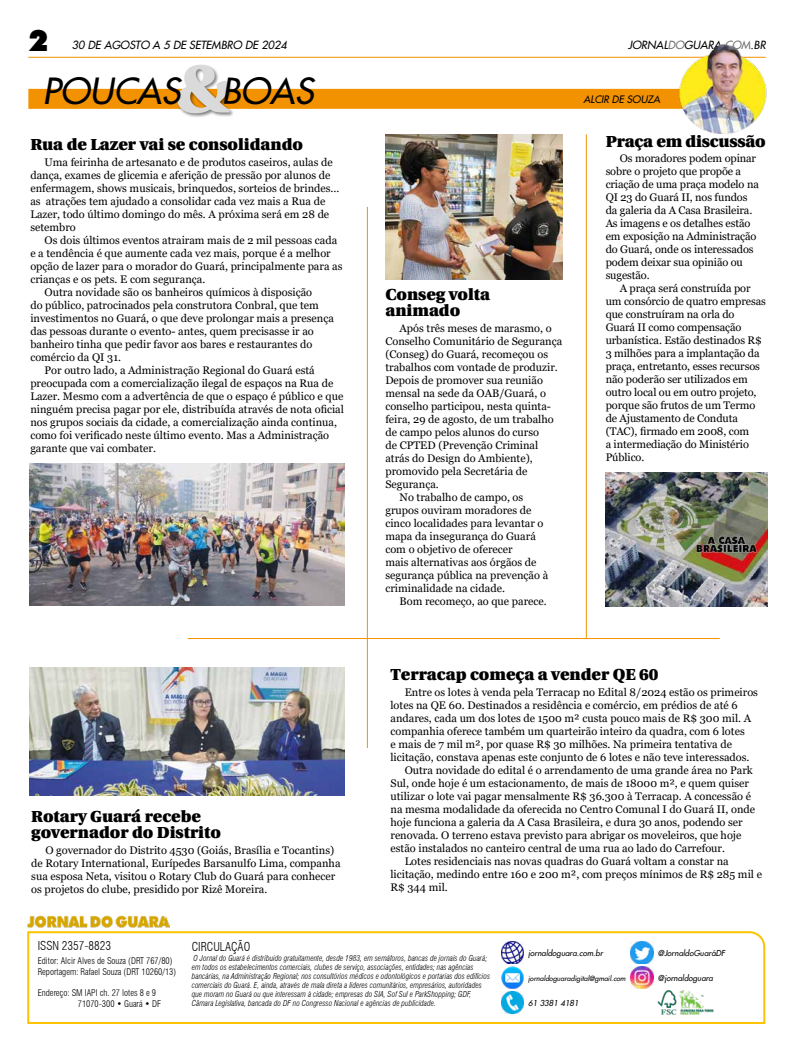
<style>
.page{position:relative;width:794px;height:1049px;background:#fff}
.page>*{position:absolute;margin:0;border:0;box-sizing:border-box;transform-origin:0 0}
.t1{font:900 70px "Utopia";color:#dadada}
.t2{font:italic 35px "Futura 2";color:#000}
.t3{font:900 29.6px "Futura BT";color:#000}
.t4{font:900 16px/16px "Utopia";color:#000}
.t5{font:300 condensed 12px "Swiss 721 BT";color:#000}
.t6{font:11px/13px "Georgia";color:#000}
.t7{font:italic 11px "Futura 2";color:#000}
.t8{font:italic 10px "Futura 2";color:#000}
.t9{font:300 condensed 9px/10.8px "Swiss 721 BT";color:#000}
.t10{font:italic 300 condensed 8px/9px "Swiss 721 BT";color:#000}
.t11{font:italic 8px "Futura 2";color:#000}
.t12{font:italic 7px "Futura 2";color:#000}
.s1{color:#706f6f}
</style>
<div class="page">
<hr style="left:28px;top:57px;width:737px;height:1px;background:#f39200">
<svg style="left:27px;top:931px;width:739px;height:93px"></svg>
<img style="left:27px;top:915px;width:142px;height:20px">
<img style="left:631px;top:942px;width:22px;height:22px">
<img style="left:631px;top:966px;width:22px;height:22px">
<img style="left:653px;top:983px;width:65px;height:39px">
<img style="left:501px;top:942px;width:22px;height:22px">
<img style="left:501px;top:966px;width:22px;height:22px">
<img style="left:501px;top:991px;width:22px;height:22px">
<div style="left:28px;top:89px;width:665px;height:20px;background:#f39200"></div>
<div style="left:176px;top:64px;width:58px;height:54px;background:#000;opacity:.5"></div>
<img style="left:676px;top:43px;width:91px;height:91px">
<img style="left:29px;top:668px;width:315px;height:127px">
<img style="left:385px;top:134px;width:177px;height:145px">
<img style="left:29px;top:464px;width:315px;height:141px">
<img style="left:605px;top:472px;width:162px;height:134px">
<hr style="left:188px;top:638px;width:532px;height:1px;background:#f39200">
<hr style="left:586px;top:134px;width:1px;height:504px;background:#f39200">
<hr style="left:367px;top:207px;width:1px;height:541px;background:#f39200">
<h3 class="t3" style="left:28px;top:22px;width:22px">2</h3>
<p class="t7" style="left:72px;top:37px;width:216px">30 DE AGOSTO A 5 DE SETEMBRO DE 2024</p>
<p class="t7" style="left:628px;top:38px;width:139px">JORNAL<span class="s1">DO</span>GUARA<span class="s1">.COM</span>.BR</p>
<h1 class="t1" style="left:175px;top:48px;width:57px">&amp;</h1>
<h2 class="t2" style="left:43px;top:68px;width:273px">POUCAS BOAS</h2>
<h3 class="t4" style="left:30px;top:136px;width:274px">Rua de Lazer vai se consolidando</h3>
<p class="t6" style="left:30px;top:156px;width:311px;text-indent:14px">Uma feirinha de artesanato e de produtos caseiros, aulas de dança, exames de glicemia e aferição de pressão por alunos de enfermagem, shows musicais, brinquedos, sorteios de brindes... as atrações tem ajudado a consolidar cada vez mais a Rua de Lazer, todo último domingo do mês. A próxima será em 28 de setembro</p>
<p class="t6" style="left:45px;top:234px;width:294px">Os dois últimos eventos atrairam mais de 2 mil pessoas cada</p>
<p class="t6" style="left:30px;top:247px;width:302px">e a tendência é que aumente cada vez mais, porque é a melhor</p>
<p class="t6" style="left:30px;top:260px;width:314px">opção de lazer para o morador do Guará, principalmente para as</p>
<p class="t6" style="left:30px;top:273px;width:176px">crianças e os pets. E com segurança.</p>
<p class="t6" style="left:45px;top:286px;width:269px">Outra novidade são os banheiros químicos à disposição</p>
<p class="t6" style="left:30px;top:299px;width:290px">do público, patrocinados pela construtora Conbral, que tem</p>
<p class="t6" style="left:30px;top:312px;width:305px">investimentos no Guará, o que deve prolongar mais a presença</p>
<p class="t6" style="left:30px;top:325px;width:285px">das pessoas durante o evento- antes, quem precisasse ir ao</p>
<p class="t6" style="left:30px;top:338px;width:284px">banheiro tinha que pedir favor aos bares e restaurantes do</p>
<p class="t6" style="left:30px;top:351px;width:92px">comércio da QI 31.</p>
<p class="t6" style="left:45px;top:364px;width:272px">Por outro lado, a Administração Regional do Guará está</p>
<p class="t6" style="left:30px;top:377px;width:304px">preocupada com a comercialização ilegal de espaços na Rua de</p>
<p class="t6" style="left:30px;top:390px;width:314px">Lazer. Mesmo com a advertência de que o espaço é público e que</p>
<p class="t6" style="left:30px;top:403px;width:315px">ninguém precisa pagar por ele, distribuída através de nota oficial</p>
<p class="t6" style="left:30px;top:416px;width:308px">nos grupos sociais da cidade, a comercialização ainda continua,</p>
<p class="t6" style="left:30px;top:429px;width:300px">como foi verificado neste último evento. Mas a Administração</p>
<p class="t6" style="left:30px;top:442px;width:127px">garante que vai combater.</p>
<h3 class="t4" style="left:31px;top:809px;width:191px">Rotary Guará recebe governador do Distrito</h3>
<p class="t6" style="left:31px;top:844px;width:311px;text-indent:14px">O governador do Distrito 4530 (Goiás, Brasília e Tocantins) de Rotary International, Eurípedes Barsanulfo Lima, companha sua esposa Neta, visitou o Rotary Club do Guará para conhecer os projetos do clube, presidido por Rizê Moreira.</p>
<h3 class="t4" style="left:385px;top:287px;width:106px">Conseg volta animado</h3>
<p class="t6" style="left:399px;top:322px;width:153px">Após três meses de marasmo, o</p>
<p class="t6" style="left:385px;top:335px;width:178px">Conselho Comunitário de Segurança</p>
<p class="t6" style="left:385px;top:348px;width:164px">(Conseg) do Guará, recomeçou os</p>
<p class="t6" style="left:385px;top:361px;width:174px">trabalhos com vontade de produzir.</p>
<p class="t6" style="left:385px;top:374px;width:159px">Depois de promover sua reunião</p>
<p class="t6" style="left:385px;top:387px;width:162px">mensal na sede da OAB/Guará, o</p>
<p class="t6" style="left:385px;top:400px;width:167px">conselho participou, nesta quinta-</p>
<p class="t6" style="left:385px;top:413px;width:170px">feira, 29 de agosto, de um trabalho</p>
<p class="t6" style="left:385px;top:426px;width:155px">de campo pelos alunos do curso</p>
<p class="t6" style="left:385px;top:439px;width:154px">de CPTED (Prevenção Criminal</p>
<p class="t6" style="left:385px;top:452px;width:149px">atrás do Design do Ambiente),</p>
<p class="t6" style="left:385px;top:465px;width:144px">promovido pela Secretária de</p>
<p class="t6" style="left:385px;top:478px;width:55px">Segurança.</p>
<p class="t6" style="left:399px;top:491px;width:125px">No trabalho de campo, os</p>
<p class="t6" style="left:385px;top:504px;width:148px">grupos ouviram moradores de</p>
<p class="t6" style="left:385px;top:517px;width:160px">cinco localidades para levantar o</p>
<p class="t6" style="left:385px;top:530px;width:152px">mapa da insegurança do Guará</p>
<p class="t6" style="left:385px;top:543px;width:129px">com o objetivo de oferecer</p>
<p class="t6" style="left:385px;top:556px;width:153px">mais alternativas aos órgãos de</p>
<p class="t6" style="left:385px;top:569px;width:164px">segurança pública na prevenção à</p>
<p class="t6" style="left:385px;top:582px;width:121px">criminalidade na cidade.</p>
<p class="t6" style="left:399px;top:595px;width:149px">Bom recomeço, ao que parece.</p>
<p class="t8" style="left:583px;top:93px;width:78px">ALCIR DE SOUZA</p>
<h3 class="t4" style="left:605px;top:133px;width:162px">Praça em discussão</h3>
<p class="t6" style="left:605px;top:152px;width:155px;text-indent:14px">Os moradores podem opinar sobre o projeto que propõe a criação de uma praça modelo na<br>QI 23 do Guará II, nos fundos da galeria da A Casa Brasileira.<br>As imagens e os detalhes estão em exposição na Administração do Guará, onde os interessados podem deixar sua opinião ou sugestão.</p>
<p class="t6" style="left:605px;top:282px;width:162px;text-indent:14px">A praça será construída por um consórcio de quatro empresas que construíram na orla do<br>Guará II como compensação urbanística. Estão destinados R$<br>3 milhões para a implantação da praça, entretanto, esses recursos não poderão ser utilizados em outro local ou em outro projeto, porque são frutos de um Termo de Ajustamento de Conduta (TAC), firmado em 2008, com<br>a intermediação do Ministério<br>Público.</p>
<h3 class="t4" style="left:390px;top:666px;width:269px">Terracap começa a vender QE 60</h3>
<p class="t6" style="left:405px;top:685px;width:355px">Entre os lotes à venda pela Terracap no Edital 8/2024 estão os primeiros</p>
<p class="t6" style="left:390px;top:698px;width:349px">lotes na QE 60. Destinados a residência e comércio, em prédios de até 6</p>
<p class="t6" style="left:390px;top:711px;width:362px">andares, cada um dos lotes de 1500 m² custa pouco mais de R$ 300 mil. A</p>
<p class="t6" style="left:390px;top:724px;width:356px">companhia oferece também um quarteirão inteiro da quadra, com 6 lotes</p>
<p class="t6" style="left:390px;top:737px;width:343px">e mais de 7 mil m², por quase R$ 30 milhões. Na primeira tentativa de</p>
<p class="t6" style="left:390px;top:750px;width:360px">licitação, constava apenas este conjunto de 6 lotes e não teve interessados.</p>
<p class="t6" style="left:405px;top:763px;width:350px">Outra novidade do edital é o arrendamento de uma grande área no Park</p>
<p class="t6" style="left:390px;top:776px;width:360px">Sul, onde hoje é um estacionamento, de mais de 18000 m², e quem quiser</p>
<p class="t6" style="left:390px;top:789px;width:362px">utilizar o lote vai pagar mensalmente R$ 36.300 à Terracap. A concessão é</p>
<p class="t6" style="left:390px;top:802px;width:366px">na mesma modalidade da oferecida no Centro Comunal I do Guará II, onde</p>
<p class="t6" style="left:390px;top:815px;width:354px">hoje funciona a galeria da A Casa Brasileira, e dura 30 anos, podendo ser</p>
<p class="t6" style="left:390px;top:828px;width:352px">renovada. O terreno estava previsto para abrigar os moveleiros, que hoje</p>
<p class="t6" style="left:390px;top:841px;width:336px">estão instalados no canteiro central de uma rua ao lado do Carrefour.</p>
<p class="t6" style="left:405px;top:854px;width:326px">Lotes residenciais nas novas quadras do Guará voltam a constar na</p>
<p class="t6" style="left:390px;top:867px;width:373px">licitação, medindo entre 160 e 200 m², com preços mínimos de R$ 285 mil e</p>
<p class="t6" style="left:390px;top:880px;width:59px">R$ 344 mil.</p>
<p class="t5" style="left:38px;top:938px;width:75px">ISSN 2357-8823</p>
<p class="t9" style="left:38px;top:955px;width:140px">Editor: Alcir Alves de Souza (DRT 767/80)<br>Reportagem: Rafael Souza (DRT 10260/13)</p>
<p class="t9" style="left:78px;top:988px;width:85px;text-indent:-40px">Endereço: SM IAPI ch. 27 lotes 8 e 9<br>71070-300 • Guará • DF</p>
<p class="t5" style="left:192px;top:939px;width:60px">CIRCULAÇÃO</p>
<p class="t11" style="left:658px;top:947px;width:68px">@JornaldoGuaráDF</p>
<p class="t11" style="left:658px;top:972px;width:57px">@jornaldoguara</p>
<p class="t11" style="left:528px;top:947px;width:76px">jornaldoguara.com.br</p>
<p class="t12" style="left:528px;top:973px;width:99px">jornaldoguaradigital@gmail.com</p>
<p class="t11" style="left:528px;top:997px;width:52px">61 3381 4181</p>
<p class="t10" style="left:192px;top:954px;width:300px">O Jornal do Guará é distribuído gratuitamente, desde 1983, em semáforos, bancas de jornais do Guará; em todos os estabelecimentos comerciais, clubes de serviço, associações, entidades; nas agências bancárias, na Administração Regional; nos consultórios médicos e odontológicos e portarias dos edifícios comerciais do Guará. E, ainda, através de mala direta a líderes comunitários, empresários, autoridades que moram no Guará ou que interessam à cidade; empresas do SIA, Sof Sul e ParkShopping; GDF, Câmara Legislativa, bancada do DF no Congresso Nacional e agências de publicidade.</p>
</div>
